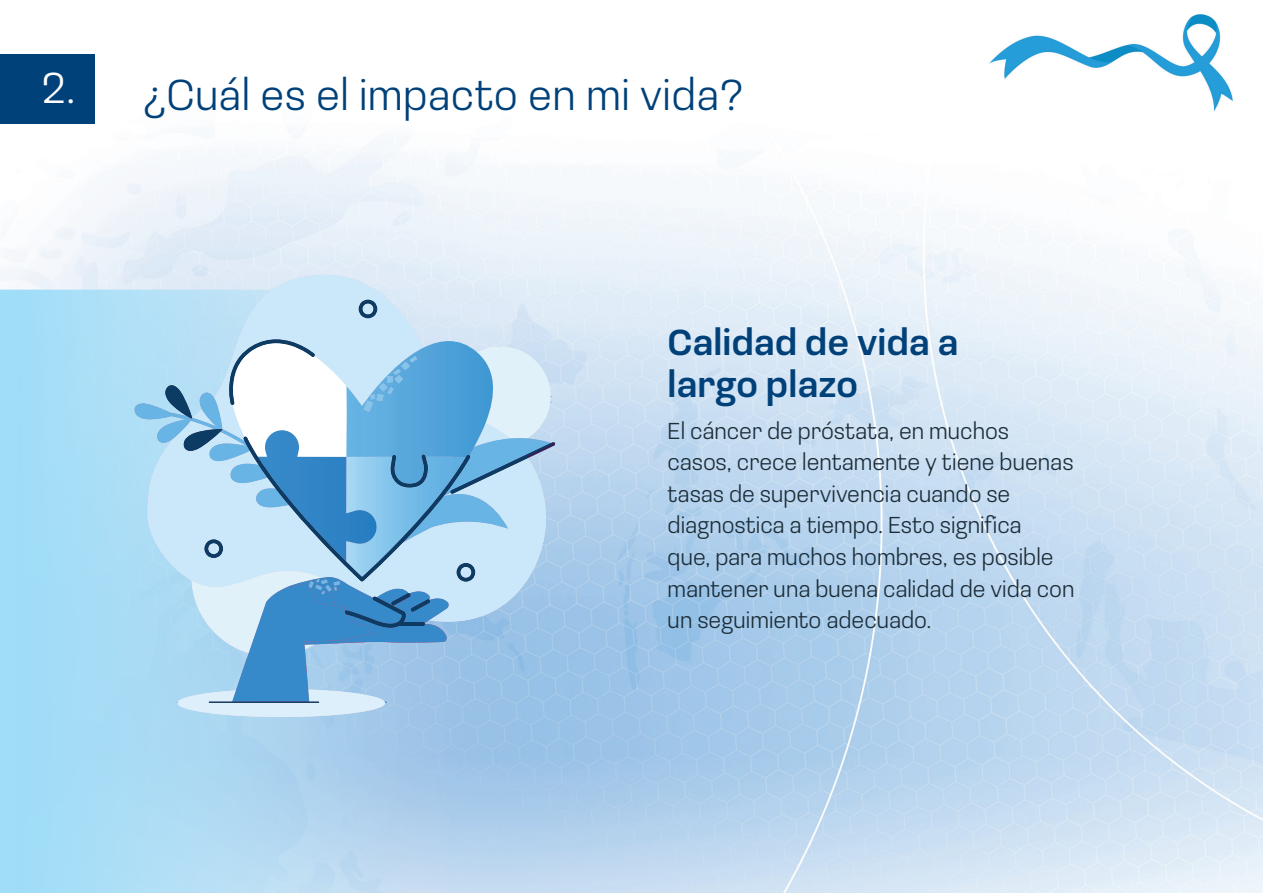
<style>
.page{position:relative;width:1263px;height:893px;background:#fff}
.page>*{position:absolute;margin:0;border:0;box-sizing:border-box;transform-origin:0 0}
.t1{font:300 45px "Loos Normal";letter-spacing:.01em;color:#014179}
.t2{font:300 45px "Loos Normal";color:#fff}
.t3{font:500 37.5px/42px "Loos Normal";color:#014179}
.t4{font:300 24px/31.5px "Loos Normal";color:#1d2e39}
</style>
<div class="page">
<img style="left:0;top:14px;width:1263px;height:879px">
<div style="left:0;top:54px;width:94px;height:69px;background:#014179"></div>
<svg style="left:0;top:290px;width:546px;height:603px;background:#a9d8f2"></svg>
<svg style="left:148px;top:275px;width:402px;height:25px;background:#d6e9f7"></svg>
<svg style="left:134px;top:300px;width:421px;height:417px;background:#a0cbe8"></svg>
<hr style="left:209px;top:702px;width:110px;height:1px;background:#0c3c63">
<p class="t2" style="left:42px;top:57px;width:35px">2.</p>
<p class="t1" style="left:142px;top:64px;width:603px">¿Cuál es el impacto en mi vida?</p>
<p class="t3" style="left:668px;top:319px;width:292px">Calidad de vida a largo plazo</p>
<p class="t4" style="left:668px;top:414px;width:408px">El cáncer de próstata, en muchos casos, crece lentamente y tiene buenas tasas de supervivencia cuando se diagnostica a tiempo. Esto significa<br>que, para muchos hombres, es posible mantener una buena calidad de vida con un seguimiento adecuado.</p>
</div>
